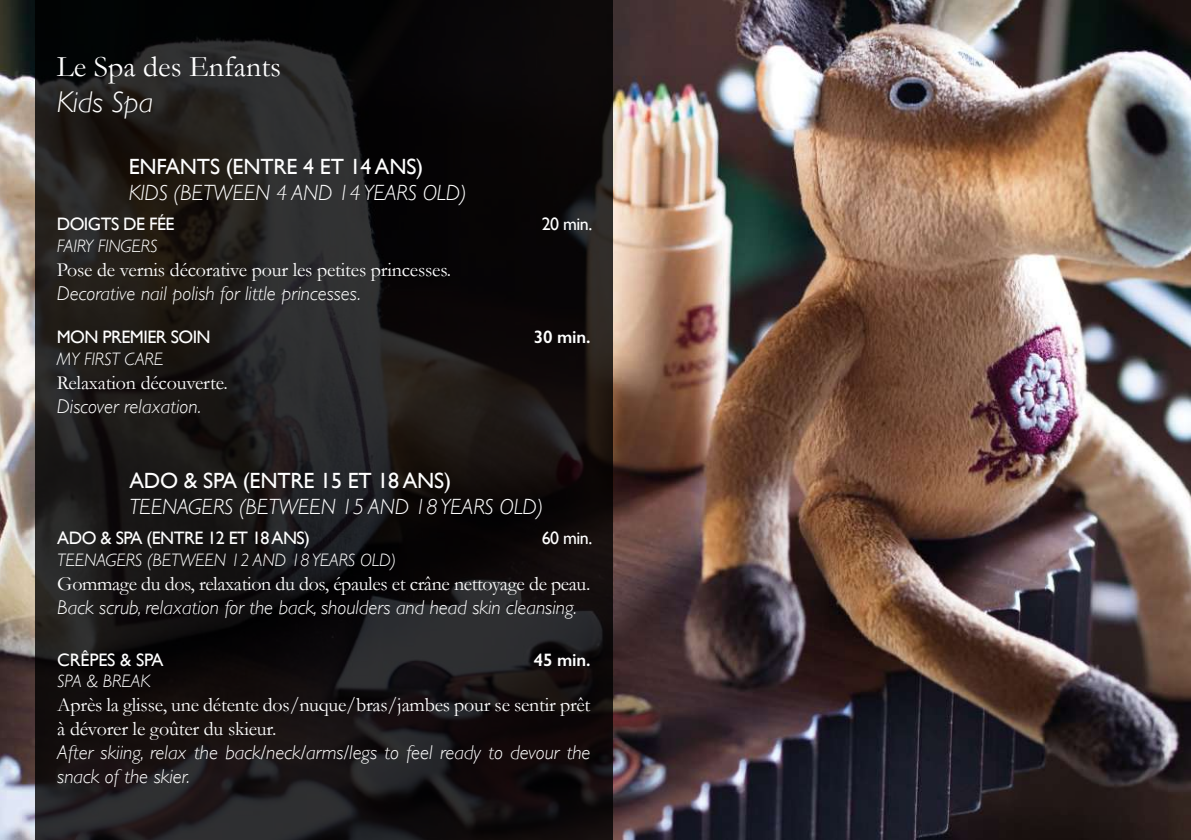
<style>
.page{position:relative;width:1191px;height:840px;background:#fff}
.page>*{position:absolute;margin:0;border:0;box-sizing:border-box;transform-origin:0 0}
.t1{font:30px "Garamond";color:#fff}
.t2{font:italic 300 30px "Gill Sans";color:#fff}
.t3{font:italic 300 22px "Gill Sans";letter-spacing:-.01em;color:#fff}
.t4{font:22px "Gill Sans";letter-spacing:-.01em;color:#fff}
.t5{font:20px/24px "Garamond";letter-spacing:-.01em;color:#fff}
.t6{font:italic 300 20px/24px "Gill Sans";color:#fff}
.t7{font:italic 300 18px "Gill Sans";letter-spacing:-.01em;color:#fff}
.t8{font:18px "Gill Sans";letter-spacing:-.03em;color:#fff}
.t9{font:600 18px "Gill Sans";letter-spacing:-.01em;color:#fff}
.t10{font:18px "Gill Sans";letter-spacing:-.01em;color:#fff}
</style>
<div class="page">
<img style="left:0;top:0;width:1191px;height:839px">
<svg style="left:35px;top:0;width:577px;height:839px;background:#181515"></svg>
<h1 class="t1" style="left:57px;top:47px;width:226px">Le Spa des Enfants</h1>
<h1 class="t2" style="left:57px;top:85px;width:98px">Kids Spa</h1>
<p class="t4" style="left:129px;top:153px;width:296px">ENFANTS (ENTRE 4 ET 14 ANS)</p>
<p class="t3" style="left:129px;top:180px;width:339px">KIDS (BETWEEN 4 AND 14 YEARS OLD)</p>
<p class="t8" style="left:57px;top:214px;width:119px">DOIGTS DE FÉE</p>
<p class="t8" style="left:542px;top:214px;width:52px">20 min.</p>
<p class="t7" style="left:57px;top:236px;width:102px">FAIRY FINGERS</p>
<p class="t5" style="left:57px;top:257px;width:396px">Pose de vernis décorative pour les petites princesses.</p>
<p class="t6" style="left:57px;top:281px;width:305px">Decorative nail polish for little princesses.</p>
<p class="t8" style="left:57px;top:326px;width:155px">MON PREMIER SOIN</p>
<p class="t9" style="left:533px;top:326px;width:58px">30 min.</p>
<p class="t7" style="left:57px;top:348px;width:108px">MY FIRST CARE</p>
<p class="t5" style="left:57px;top:370px;width:173px">Relaxation découverte.</p>
<p class="t6" style="left:57px;top:394px;width:146px">Discover relaxation.</p>
<p class="t4" style="left:129px;top:467px;width:323px">ADO &amp; SPA (ENTRE 15 ET 18 ANS)</p>
<p class="t3" style="left:129px;top:494px;width:415px">TEENAGERS (BETWEEN 15 AND 18 YEARS OLD)</p>
<p class="t8" style="left:57px;top:527px;width:254px">ADO &amp; SPA (ENTRE 12 ET 18 ANS)</p>
<p class="t8" style="left:542px;top:527px;width:52px">60 min.</p>
<p class="t7" style="left:57px;top:549px;width:340px">TEENAGERS (BETWEEN 12 AND 18 YEARS OLD)</p>
<p class="t5" style="left:57px;top:570px;width:534px">Gommage du dos, relaxation du dos, épaules et crâne nettoyage de peau.</p>
<p class="t6" style="left:57px;top:595px;width:521px">Back scrub, relaxation for the back, shoulders and head skin cleansing.</p>
<p class="t10" style="left:57px;top:648px;width:108px">CRÊPES &amp; SPA</p>
<p class="t9" style="left:533px;top:648px;width:58px">45 min.</p>
<p class="t7" style="left:57px;top:670px;width:94px">SPA &amp; BREAK</p>
<p class="t5" style="left:57px;top:692px;width:534px">Après la glisse, une détente dos/nuque/bras/jambes pour se sentir prêt à dévorer le goûter du skieur.</p>
<p class="t6" style="left:57px;top:740px;width:534px">After skiing, relax the back/neck/arms/legs to feel ready to devour the snack of the skier.</p>
</div>
